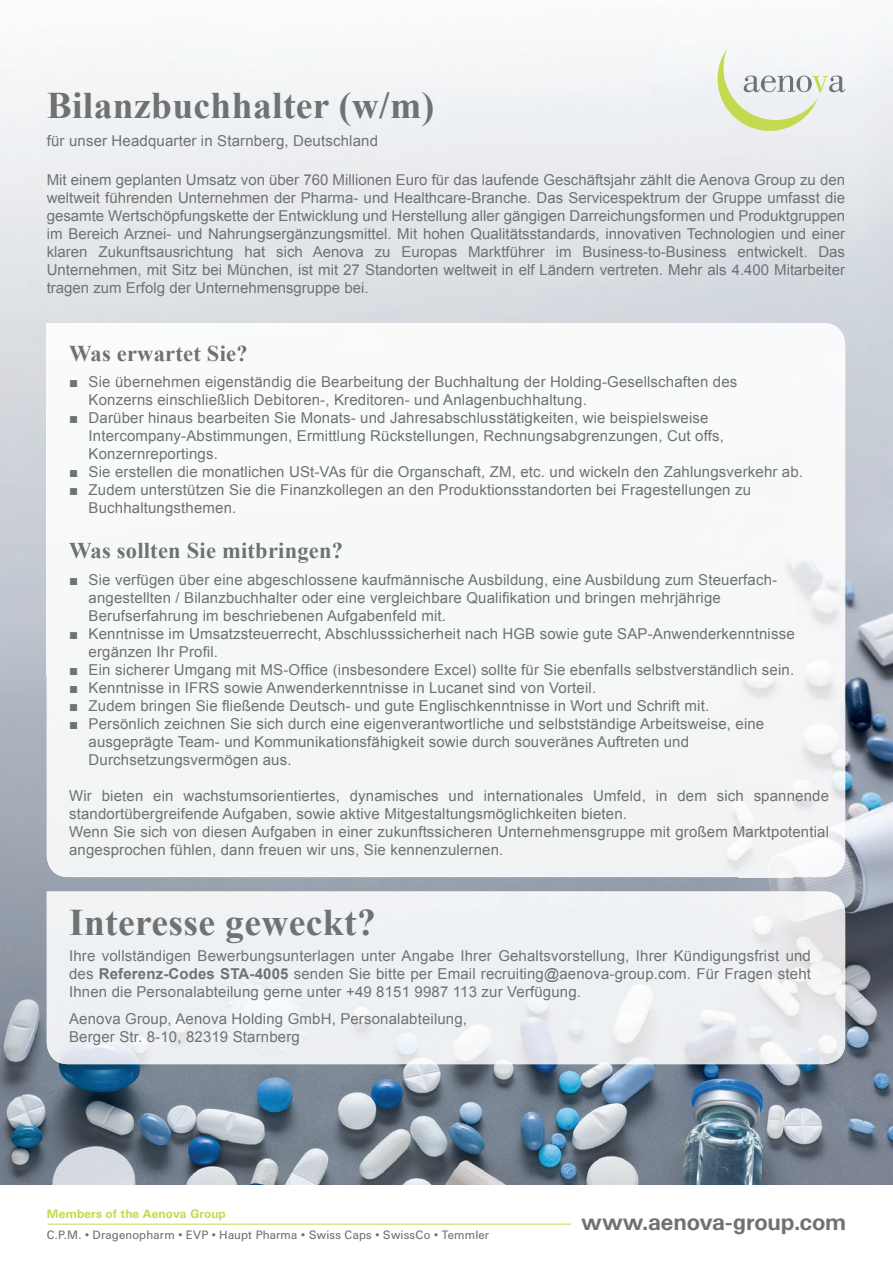
<style>
.page{position:relative;width:893px;height:1263px;background:#fff}
.page>*{position:absolute;margin:0;border:0;box-sizing:border-box;transform-origin:0 0}
.t1{font:700 37.5px "Times New Roman";letter-spacing:.01em;color:#6e7273}
.t2{font:700 22.5px "Times New Roman";letter-spacing:.01em;color:#6e7273}
.t3{font:700 22.5px "Univers BQ";letter-spacing:-.005em;color:#6e7273}
.t4{font:15px/18px "Arial";letter-spacing:.01em;color:#6e7273}
.t5{font:12px/21px "Univers BQ";letter-spacing:.01em;color:#6e7273}
.s1{font-weight:700}
.s2{font-weight:700;color:#c3d94e}
.s3{color:#727575}
</style>
<div class="page">
<img style="left:0;top:35px;width:893px;height:1150px">
<svg style="left:47px;top:1223px;width:525px;height:2px"></svg>
<hr style="left:47px;top:1224px;width:524px;height:1px;background:#c3d94e">
<svg style="left:718px;top:49px;width:127px;height:82px"></svg>
<img style="left:47px;top:323px;width:798px;height:554px">
<img style="left:47px;top:891px;width:798px;height:173px">
<h1 class="t1" style="left:47px;top:79px;width:389px">Bilanzbuchhalter (w/m)</h1>
<p class="t4" style="left:47px;top:132px;width:333px">für unser Headquarter in Starnberg, Deutschland</p>
<p class="t4" style="left:47px;top:171px;width:800px;text-align:justify">Mit einem geplanten Umsatz von über 760 Millionen Euro für das laufende Geschäftsjahr zählt die Aenova Group zu den weltweit führenden Unternehmen der Pharma- und Healthcare-Branche. Das Servicespektrum der Gruppe umfasst die gesamte Wertschöpfungskette der Entwicklung und Herstellung aller gängigen Darreichungsformen und Produktgruppen im Bereich Arznei- und Nahrungsergänzungsmittel. Mit hohen Qualitätsstandards, innovativen Technologien und einer klaren Zukunftsausrichtung hat sich Aenova zu Europas Marktführer im Business-to-Business entwickelt. Das Unternehmen, mit Sitz bei München, ist mit 27 Standorten weltweit in elf Ländern vertreten. Mehr als 4.400 Mitarbeiter tragen zum Erfolg der Unternehmensgruppe bei.</p>
<h2 class="t2" style="left:69px;top:338px;width:180px">Was erwartet Sie?</h2>
<p class="t4" style="left:89px;top:373px;width:650px;text-indent:-20px">■ Sie übernehmen eigenständig die Bearbeitung der Buchhaltung der Holding-Gesellschaften des<br>Konzerns einschließlich Debitoren-, Kreditoren- und Anlagenbuchhaltung.</p>
<p class="t4" style="left:89px;top:409px;width:637px;text-indent:-20px">■ Darüber hinaus bearbeiten Sie Monats- und Jahresabschlusstätigkeiten, wie beispielsweise<br>Intercompany-Abstimmungen, Ermittlung Rückstellungen, Rechnungsabgrenzungen, Cut offs,<br>Konzernreportings.</p>
<p class="t4" style="left:69px;top:463px;width:735px">■ Sie erstellen die monatlichen USt-VAs für die Organschaft, ZM, etc. und wickeln den Zahlungsverkehr ab.</p>
<p class="t4" style="left:89px;top:481px;width:664px;text-indent:-20px">■ Zudem unterstützen Sie die Finanzkollegen an den Produktionsstandorten bei Fragestellungen zu<br>Buchhaltungsthemen.</p>
<h2 class="t2" style="left:69px;top:535px;width:276px">Was sollten Sie mitbringen?</h2>
<p class="t4" style="left:89px;top:571px;width:690px;text-indent:-20px">■ Sie verfügen über eine abgeschlossene kaufmännische Ausbildung, eine Ausbildung zum Steuerfach&shy;angestellten / Bilanzbuchhalter oder eine vergleichbare Qualifikation und bringen mehrjährige<br>Berufserfahrung im beschriebenen Aufgabenfeld mit.</p>
<p class="t4" style="left:89px;top:625px;width:708px;text-indent:-20px">■ Kenntnisse im Umsatzsteuerrecht, Abschlusssicherheit nach HGB sowie gute SAP-Anwenderkenntnisse ergänzen Ihr Profil.</p>
<p class="t4" style="left:69px;top:661px;width:727px">■ Ein sicherer Umgang mit MS-Office (insbesondere Excel) sollte für Sie ebenfalls selbstverständlich sein.</p>
<p class="t4" style="left:69px;top:679px;width:529px">■ Kenntnisse in IFRS sowie Anwenderkenntnisse in Lucanet sind von Vorteil.</p>
<p class="t4" style="left:69px;top:697px;width:642px">■ Zudem bringen Sie fließende Deutsch- und gute Englischkenntnisse in Wort und Schrift mit.</p>
<p class="t4" style="left:89px;top:715px;width:677px;text-indent:-20px">■ Persönlich zeichnen Sie sich durch eine eigenverantwortliche und selbstständige Arbeitsweise, eine ausgeprägte Team- und Kommunikationsfähigkeit sowie durch souveränes Auftreten und<br>Durchsetzungsvermögen aus.</p>
<p class="t4" style="left:69px;top:787px;width:761px">Wir bieten ein wachstumsorientiertes, dynamisches und internationales Umfeld, in dem sich spannende standortübergreifende Aufgaben, sowie aktive Mitgestaltungsmöglichkeiten bieten.<br>Wenn Sie sich von diesen Aufgaben in einer zukunftssicheren Unternehmensgruppe mit großem Marktpotential angesprochen fühlen, dann freuen wir uns, Sie kennenzulernen.</p>
<h1 class="t1" style="left:69px;top:896px;width:308px">Interesse geweckt?</h1>
<p class="t4" style="left:69px;top:947px;width:743px;text-align:justify">Ihre vollständigen Bewerbungsunterlagen unter Angabe Ihrer Gehaltsvorstellung, Ihrer Kündigungsfrist und des <span class="s1">Referenz-Codes STA-4005</span> senden Sie bitte per Email recruiting@aenova-group.com. Für Fragen steht Ihnen die Personalabteilung gerne unter +49 8151 9987 113 zur Verfügung.</p>
<p class="t4" style="left:69px;top:1010px;width:399px">Aenova Group, Aenova Holding GmbH, Personalabteilung,<br>Berger Str. 8-10, 82319 Starnberg</p>
<p class="t5" style="left:47px;top:1204px;width:444px"><span class="s2">Members of the Aenova Group<br></span>C.P.M. • Dragenopharm • EVP • Haupt Pharma • Swiss Caps • SwissCo <span class="s3">•</span> Temmler</p>
<h2 class="t3" style="left:581px;top:1209px;width:266px">www.aenova-group.com</h2>
</div>
